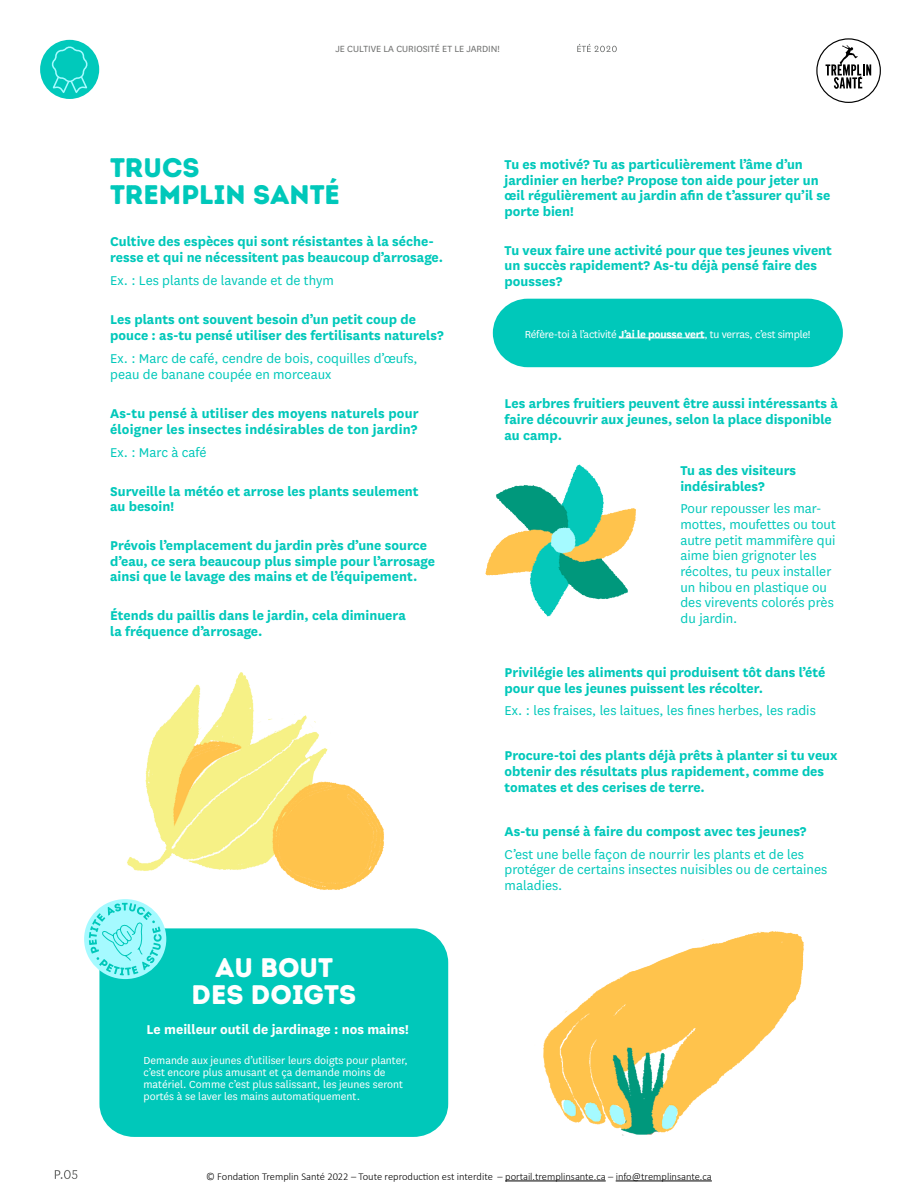
<style>
.page{position:relative;width:918px;height:1202px;background:#fff}
.page>*{position:absolute;margin:0;border:0;box-sizing:border-box;transform-origin:0 0}
.t1{font:26.85px/26.8px "Intro Rust Base";color:#00c8ba}
.t2{font:26.85px/26.8px "Intro Rust Base";color:#fff;text-align:center}
.t3{font:700 14.85px/15.6px "National";color:#00c8ba}
.t4{font:14.85px/15.6px "National";color:#00c8ba}
.t5{font:700 14.85px "National";color:#fff}
.t6{font:12px/12px "National";color:#fff}
.t7{font:12px "National";letter-spacing:-.02em;color:#fff}
.t8{font:300 10.5px "Calibri";color:#000}
.t9{font:10.5px "National";color:#6c6d6c}
.s1{font-weight:700}
</style>
<div class="page">
<div style="left:816px;top:38px;width:65px;height:65px;border:1px solid #000;border-radius:50%"></div>
<svg style="left:826px;top:45px;width:45px;height:44px"></svg>
<hr style="left:505px;top:1180px;width:101px;height:1px;background:#000">
<hr style="left:616px;top:1180px;width:96px;height:1px;background:#000">
<svg style="left:577px;top:44px;width:40px;height:8px"></svg>
<svg style="left:55px;top:1170px;width:22px;height:9px"></svg>
<img style="left:84px;top:672px;width:720px;height:465px">
<div style="left:493px;top:299px;width:350px;height:68px;background:#00c8ba"></div>
<div style="left:40px;top:40px;width:59px;height:59px;background:#00c9bb;border-radius:50%"></div>
<svg style="left:50px;top:45px;width:39px;height:50px"></svg>
<hr style="left:619px;top:337px;width:85px;height:1px;background:#fff">
<div style="left:99px;top:928px;width:349px;height:208px;background:#00c8ba;border-radius:34px"></div>
<div style="left:84px;top:899px;width:82px;height:80px;background:#a5faff;border-radius:50%"></div>
<svg style="left:89px;top:902px;width:73px;height:73px"></svg>
<img style="left:485px;top:464px;width:151px;height:153px">
<p class="t9" style="left:335px;top:42px;width:166px">JE CULTIVE LA CURIOSITÉ ET LE JARDIN!</p>
<h1 class="t1" style="left:110px;top:155px;width:231px">TRUCS<br>TREMPLIN SANTÉ</h1>
<p class="t3" style="left:110px;top:233px;width:335px">Cultive des espèces qui sont résistantes à la séche&shy;resse et qui ne nécessitent pas beaucoup d’arrosage.</p>
<p class="t4" style="left:110px;top:272px;width:225px">Ex. : Les plants de lavande et de thym</p>
<p class="t3" style="left:110px;top:310px;width:335px">Les plants ont souvent besoin d’un petit coup de pouce : as-tu pensé utiliser des fertilisants naturels?</p>
<p class="t4" style="left:110px;top:349px;width:309px;line-height:16.4px">Ex. : Marc de café, cendre de bois, coquilles d’œufs, peau de banane coupée en morceaux</p>
<p class="t3" style="left:110px;top:404px;width:310px">As-tu pensé à utiliser des moyens naturels pour éloigner les insectes indésirables de ton jardin?</p>
<p class="t4" style="left:110px;top:444px;width:98px">Ex. : Marc à café</p>
<p class="t3" style="left:110px;top:482px;width:310px">Surveille la météo et arrose les plants seulement au besoin!</p>
<p class="t3" style="left:110px;top:536px;width:326px">Prévois l’emplacement du jardin près d’une source d’eau, ce sera beaucoup plus simple pour l’arrosage ainsi que le lavage des mains et de l’équipement.</p>
<p class="t3" style="left:110px;top:607px;width:297px">Étends du paillis dans le jardin, cela diminuera la fréquence d’arrosage.</p>
<h1 class="t2" style="left:192px;top:955px;width:166px">AU BOUT<br>DES DOIGTS</h1>
<p class="t5" style="left:147px;top:1019px;width:264px">Le meilleur outil de jardinage : nos mains!</p>
<p class="t6" style="left:143px;top:1053px;width:266px">Demande aux jeunes d’utiliser leurs doigts pour planter, c’est encore plus amusant et ça demande moins de matériel. Comme c’est plus salissant, les jeunes seront portés à se laver les mains automatiquement.</p>
<p class="t3" style="left:505px;top:155px;width:327px">Tu es motivé? Tu as particulièrement l’âme d’un jardinier en herbe? Propose ton aide pour jeter un œil régulièrement au jardin afin de t’assurer qu’il se porte bien!</p>
<p class="t3" style="left:505px;top:241px;width:329px">Tu veux faire une activité pour que tes jeunes vivent un succès rapidement? As-tu déjà pensé faire des pousses?</p>
<p class="t7" style="left:525px;top:326px;width:287px">Réfère-toi à l’activité <span class="s1">J’ai le pousse vert</span>, tu verras, c’est simple!</p>
<p class="t3" style="left:505px;top:395px;width:335px">Les arbres fruitiers peuvent être aussi intéressants à faire découvrir aux jeunes, selon la place disponible au camp.</p>
<p class="t3" style="left:680px;top:462px;width:117px">Tu as des visiteurs indésirables?</p>
<p class="t4" style="left:680px;top:500px;width:157px">Pour repousser les mar&shy;mottes, moufettes ou tout autre petit mammifère qui aime bien grignoter les récoltes, tu peux installer un hibou en plastique ou des virevents colorés près du jardin.</p>
<p class="t3" style="left:505px;top:664px;width:322px">Privilégie les aliments qui produisent tôt dans l’été pour que les jeunes puissent les récolter.</p>
<p class="t4" style="left:505px;top:702px;width:313px">Ex. : les fraises, les laitues, les fines herbes, les radis</p>
<p class="t3" style="left:505px;top:747px;width:334px">Procure-toi des plants déjà prêts à planter si tu veux obtenir des résultats plus rapidement, comme des tomates et des cerises de terre.</p>
<p class="t3" style="left:505px;top:823px;width:303px">As-tu pensé à faire du compost avec tes jeunes?</p>
<p class="t4" style="left:505px;top:845px;width:324px">C’est une belle façon de nourrir les plants et de les protéger de certains insectes nuisibles ou de certaines maladies.</p>
<p class="t8" style="left:206px;top:1169px;width:507px">© Fondation Tremplin Santé 2022 – Toute reproduction est interdite – portail.tremplinsante.ca – info@tremplinsante.ca</p>
</div>
